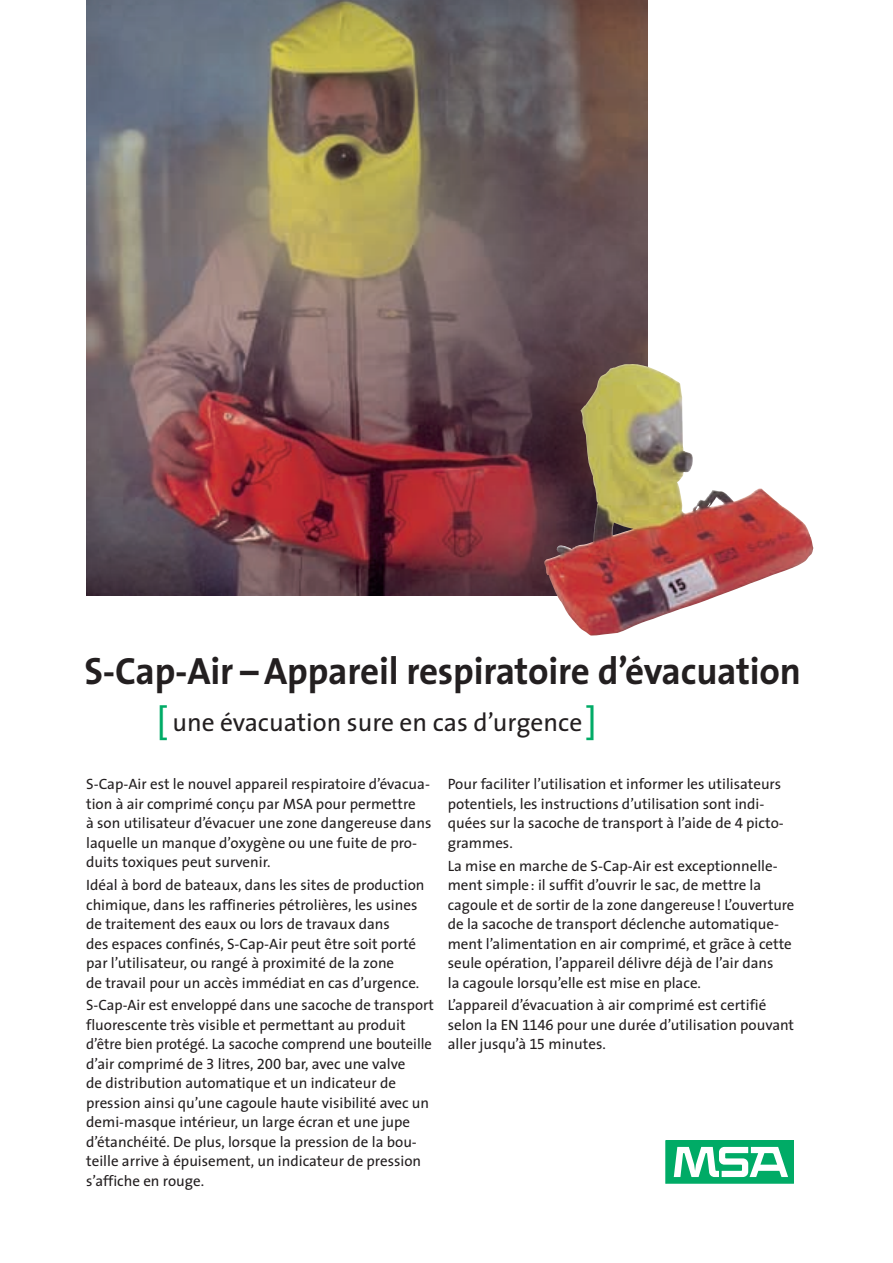
<style>
.page{position:relative;width:893px;height:1263px;background:#fff}
.page>*{position:absolute;margin:0;border:0;box-sizing:border-box;transform-origin:0 0}
.t1{font:700 38.25px "The Sans Spezial";letter-spacing:-.005em;color:#231f20}
.t2{font:25.5px "The Sans Spezial";color:#231f20}
.t3{font:15px/19.5px "The Sans Spezial";color:#231f20}
.s1{font-size:36px;color:#00ab66}
</style>
<div class="page">
<img style="left:86px;top:0;width:561px;height:595px">
<img style="left:544px;top:364px;width:269px;height:272px">
<div style="left:665px;top:1141px;width:128px;height:42px;background:#00ab66"></div>
<svg style="left:673px;top:1147px;width:115px;height:30px"></svg>
<h1 class="t1" style="left:84px;top:656px;width:718px">S-Cap-Air – Appareil respiratoire d’évacuation</h1>
<h2 class="t2" style="left:157px;top:713px;width:441px"><span class="s1">[</span> une évacuation sure en cas d’urgence<span class="s1">]</span></h2>
<p class="t3" style="left:448px;top:776px;width:337px">Pour faciliter l’utilisation et informer les utilisateurs potentiels, les instructions d’utilisation sont indi&shy;quées sur la sacoche de transport à l’aide de 4 picto&shy;grammes.</p>
<p class="t3" style="left:448px;top:857px;width:348px">La mise en marche de S-Cap-Air est exceptionnelle&shy;ment simple: il suffit d’ouvrir le sac, de mettre la cagoule et de sortir de la zone dangereuse ! L’ouverture de la sacoche de transport déclenche automatique&shy;ment l’alimentation en air comprimé, et grãce à cette seule opération, l’appareil délivre déjà de l’air dans<br>la cagoule lorsqu’elle est mise en place.</p>
<p class="t3" style="left:448px;top:997px;width:348px">L’appareil d’évacuation à air comprimé est certifié selon la EN 1146 pour une durée d’utilisation pouvant aller jusqu’à 15 minutes.</p>
<p class="t3" style="left:86px;top:776px;width:347px">S-Cap-Air est le nouvel appareil respiratoire d’évacua&shy;tion à air comprimé conçu par MSA pour permettre<br>à son utilisateur d’évacuer une zone dangereuse dans laquelle un manque d’oxygène ou une fuite de pro&shy;duits toxiques peut survenir.</p>
<p class="t3" style="left:86px;top:877px;width:340px">Idéal à bord de bateaux, dans les sites de production chimique, dans les raffineries pétrolières, les usines de traitement des eaux ou lors de travaux dans<br>des espaces confinés, S-Cap-Air peut être soit porté par l’utilisateur, ou rangé à proximité de la zone<br>de travail pour un accès immédiat en cas d’urgence.</p>
<p class="t3" style="left:86px;top:997px;width:349px">S-Cap-Air est enveloppé dans une sacoche de transport fluorescente très visible et permettant au produit d’être bien protégé. La sacoche comprend une bouteille d’air comprimé de 3 litres, 200 bar, avec une valve<br>de distribution automatique et un indicateur de pression ainsi qu’une cagoule haute visibilité avec un demi-masque intérieur, un large écran et une jupe d’étanchéité. De plus, lorsque la pression de la bou&shy;teille arrive à épuisement, un indicateur de pression s’affiche en rouge.</p>
</div>
